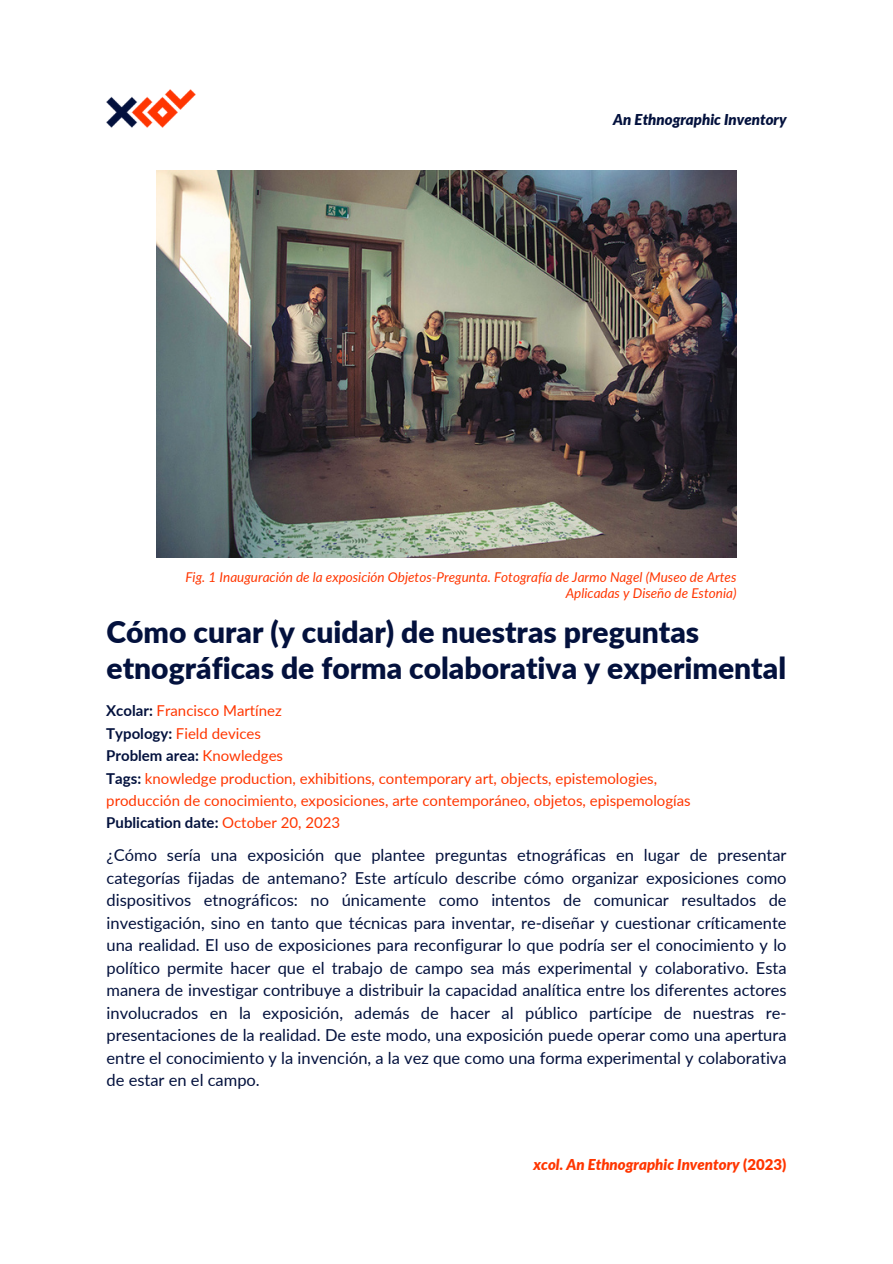
<style>
.page{position:relative;width:893px;height:1264px;background:#fff}
.page>*{position:absolute;margin:0;border:0;box-sizing:border-box;transform-origin:0 0}
.t1{font:900 30px/36px "Lato";color:#03113d}
.t2{font:16.5px/22.5px "Lato";color:#03113d;text-align:justify}
.t3{font:15px "Lato";color:#ff3600}
.t4{font:700 15px "Lato";color:#03113d}
.t5{font:italic 900 15px "Lato";color:#ff3600}
.t6{font:italic 900 15px "Lato";color:#03113d}
.t7{font:italic 13.5px/15.8px "Lato";color:#ff3600;text-align:right}
.s1{font-weight:700;color:#03113d}
.s2{font-weight:400;color:#ff3600}
.s3{font-style:normal}
</style>
<div class="page">
<img style="left:156px;top:170px;width:580px;height:387px">
<img style="left:106px;top:89px;width:89px;height:38px">
<p class="t6" style="left:613px;top:110px;width:175px">An Ethnographic Inventory</p>
<p class="t7" style="left:185px;top:569px;width:552px">Fig. 1 Inauguración de la exposición Objetos-Pregunta. Fotografía de Jarmo Nagel (Museo de Artes<br>Aplicadas y Diseño de Estonia)</p>
<p class="t1" style="left:106px;top:613px;width:681px">Cómo curar (y cuidar) de nuestras preguntas etnográficas de forma colaborativa y experimental</p>
<p class="t3" style="left:106px;top:701px;width:177px"><span class="s1">Xcolar:</span> Francisco Martínez</p>
<p class="t3" style="left:106px;top:724px;width:156px"><span class="s1">Typology:</span> Field devices</p>
<p class="t4" style="left:106px;top:746px;width:178px">Problem area: <span class="s2">Knowledges</span></p>
<p class="t3" style="left:106px;top:768px;width:552px"><span class="s1">Tags:</span> knowledge production, exhibitions, contemporary art, objects, epistemologies,</p>
<p class="t3" style="left:106px;top:791px;width:586px">producción de conocimiento, exposiciones, arte contemporáneo, objetos, epispemologías</p>
<p class="t4" style="left:106px;top:812px;width:235px">Publication date: <span class="s2">October 20, 2023</span></p>
<p class="t2" style="left:106px;top:843px;width:681px">¿Cómo sería una exposición que plantee preguntas etnográficas en lugar de presentar categorías fijadas de antemano? Este artículo describe cómo organizar exposiciones como dispositivos etnográficos: no únicamente como intentos de comunicar resultados de investigación, sino en tanto que técnicas para inventar, re-diseñar y cuestionar críticamente una realidad. El uso de exposiciones para reconfigurar lo que podría ser el conocimiento y lo político permite hacer que el trabajo de campo sea más experimental y colaborativo. Esta manera de investigar contribuye a distribuir la capacidad analítica entre los diferentes actores involucrados en la exposición, además de hacer al público partícipe de nuestras re&shy;presentaciones de la realidad. De este modo, una exposición puede operar como una apertura entre el conocimiento y la invención, a la vez que como una forma experimental y colaborativa de estar en el campo.</p>
<p class="t5" style="left:533px;top:1155px;width:254px">xcol. An Ethnographic Inventory <span class="s3">(2023)</span></p>
</div>
